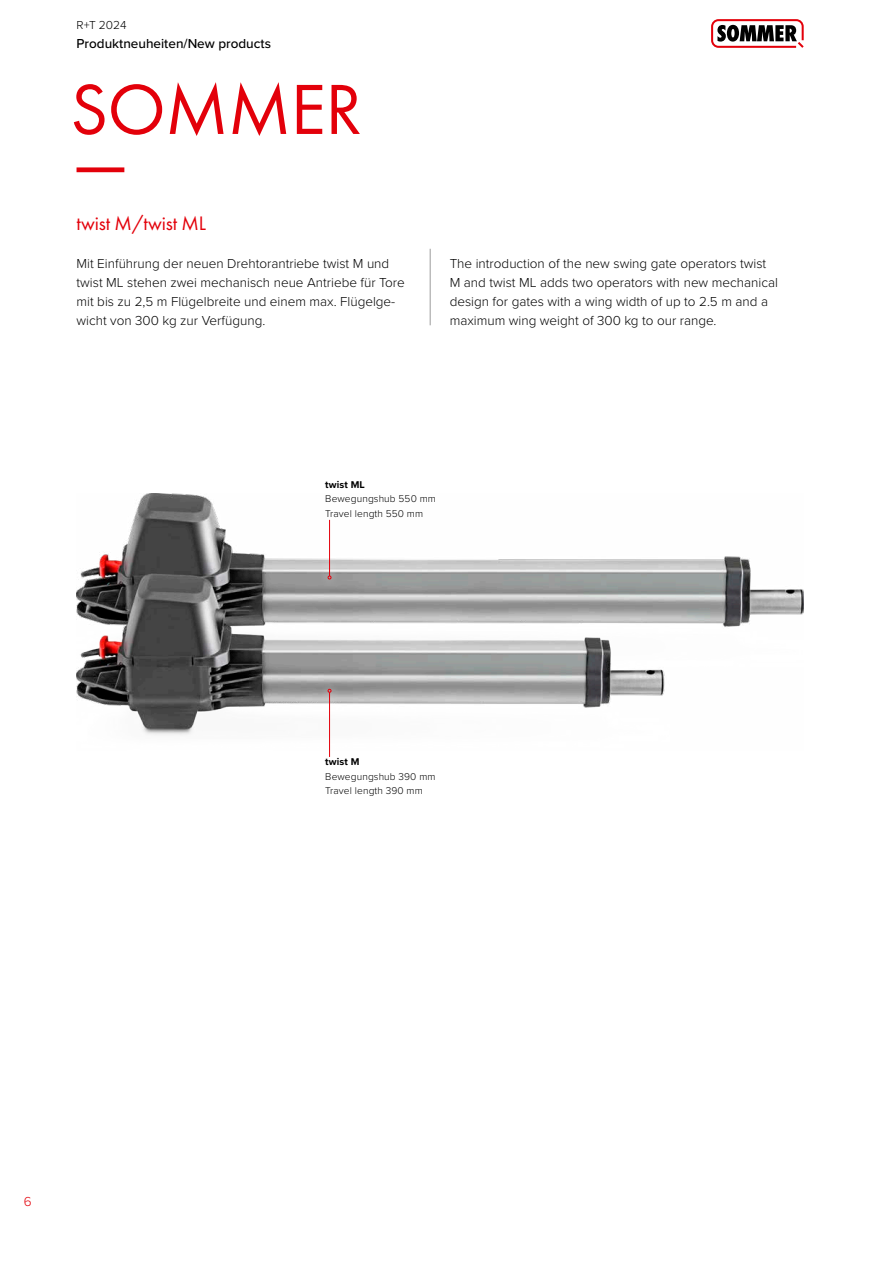
<style>
.page{position:relative;width:893px;height:1263px;background:#fff}
.page>*{position:absolute;margin:0;border:0;box-sizing:border-box;transform-origin:0 0}
.t1{font:73.5px "Futura PT";letter-spacing:-.01em;color:#e3000a}
.t2{font:20.25px "Futura PT";letter-spacing:-.01em;color:#e3000a}
.t3{font:300 13.5px/19.2px "Proxima Nova";color:#000}
.t4{font:500 13.5px "Proxima Nova";color:#000}
.t5{font:300 13.5px "Proxima Nova";color:#e3000a}
.t6{font:300 12px "Proxima Nova";color:#000}
.t7{font:300 10.2px/14.4px "Proxima Nova";letter-spacing:.01em;color:#000}
.t8{font:700 10.2px "Proxima Nova";letter-spacing:.01em;color:#000}
</style>
<div class="page">
<svg style="left:711px;top:19px;width:93px;height:29px"></svg>
<div style="left:77px;top:167px;width:47px;height:5px;background:#e3000a"></div>
<hr style="left:430px;top:249px;width:1px;height:76px;background:#9b9c9c">
<img style="left:77px;top:493px;width:727px;height:242px">
<svg style="left:320px;top:681px;width:19px;height:76px"></svg>
<hr style="left:329px;top:692px;width:1px;height:65px;background:#e3000a">
<svg style="left:328px;top:689px;width:3px;height:4px"></svg>
<svg style="left:320px;top:513px;width:19px;height:74px"></svg>
<hr style="left:329px;top:520px;width:1px;height:56px;background:#e3000a">
<p class="t6" style="left:77px;top:16px;width:52px">R+T 2024</p>
<p class="t4" style="left:77px;top:33px;width:196px">Produktneuheiten/New products</p>
<h1 class="t1" style="left:70px;top:66px;width:293px">SOMMER</h1>
<h2 class="t2" style="left:77px;top:211px;width:131px">twist M/twist ML</h2>
<p class="t3" style="left:77px;top:253px;width:330px">Mit Einführung der neuen Drehtorantriebe twist M und twist ML stehen zwei mechanisch neue Antriebe für Tore mit bis zu 2,5 m Flügelbreite und einem max. Flügelge&shy;wicht von 300 kg zur Verfügung.</p>
<p class="t3" style="left:450px;top:253px;width:330px">The introduction of the new swing gate operators twist M and twist ML adds two operators with new mechanical design for gates with a wing width of up to 2.5 m and a maximum wing weight of 300 kg to our range.</p>
<p class="t8" style="left:325px;top:477px;width:41px">twist ML</p>
<p class="t7" style="left:325px;top:491px;width:112px">Bewegungshub 550 mm<br>Travel length 550 mm</p>
<p class="t8" style="left:325px;top:754px;width:36px">twist M</p>
<p class="t7" style="left:325px;top:769px;width:112px">Bewegungshub 390 mm<br>Travel length 390 mm</p>
<p class="t5" style="left:24px;top:1191px;width:9px">6</p>
</div>
